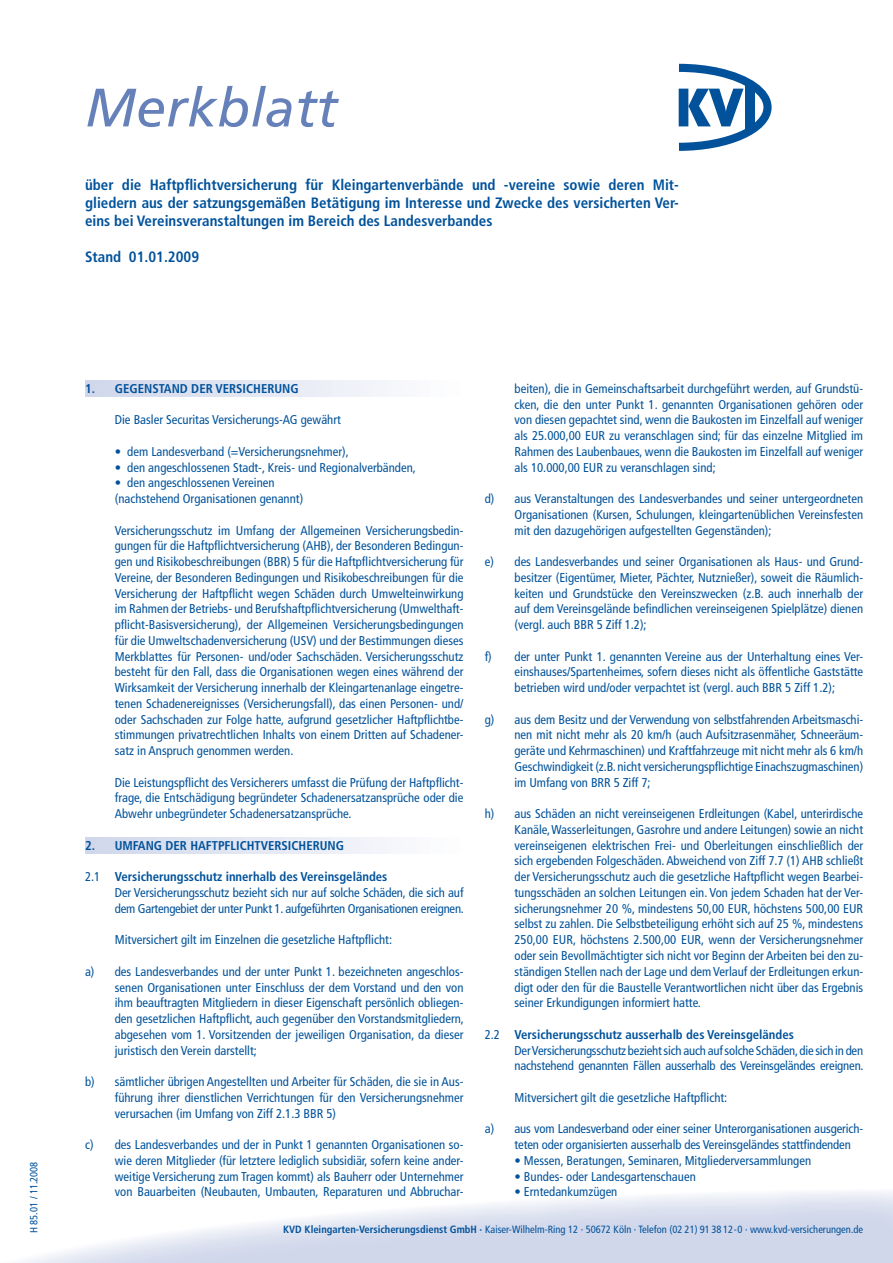
<style>
.page{position:relative;width:893px;height:1263px;background:#fff}
.page>*{position:absolute;margin:0;border:0;box-sizing:border-box;transform-origin:0 0}
.t1{font:italic 54px "Frutiger";color:#6681ba}
.t2{font:700 condensed 15px/18px "Frutiger";color:#01529b;text-align:justify}
.t3{font:condensed 12.75px/15.8px "Frutiger";color:#01529b;text-align:justify}
.t4{font:condensed 12.75px/15.8px "Frutiger";letter-spacing:-.02em;color:#01529b}
.t5{font:700 condensed 12.75px "Frutiger";color:#01529b}
.t6{font:condensed 10.5px "Frutiger";color:#01529b}
.s1{font-weight:700}
</style>
<div class="page">
<svg style="left:678px;top:63px;width:94px;height:88px"></svg>
<div style="left:745px;top:84px;width:10px;height:47px;background:#01529b"></div>
<div style="left:85px;top:380px;width:378px;height:16px;background:linear-gradient(to right,#d0d6ea,#fdfefe)"></div>
<div style="left:85px;top:837px;width:378px;height:16px;background:linear-gradient(to right,#d0d6ea,#fdfefe)"></div>
<h1 class="t1" style="left:85px;top:76px;width:254px">Merkblatt</h1>
<p class="t2" style="left:85px;top:176px;width:595px">über die Haftpflichtversicherung für Kleingartenverbände und -vereine sowie deren Mit&shy;gliedern aus der satzungsgemäßen Betätigung im Interesse und Zwecke des versicherten Ver&shy;eins bei Vereinsveranstaltungen im Bereich des Landesverbandes</p>
<p class="t2" style="left:85px;top:248px;width:116px">Stand 01.01.2009</p>
<p class="t6" style="left:28px;top:1233px;width:73px;rotate:-90deg">H 85.01 / 11.2008</p>
<p class="t5" style="left:85px;top:381px;width:215px">1. GEGENSTAND DER VERSICHERUNG</p>
<p class="t3" style="left:115px;top:412px;width:228px">Die Basler Securitas Versicherungs-AG gewährt</p>
<p class="t3" style="left:115px;top:444px;width:235px">• dem Landesverband (=Versicherungsnehmer),</p>
<p class="t3" style="left:115px;top:459px;width:303px">• den angeschlossenen Stadt-, Kreis- und Regionalverbänden,</p>
<p class="t3" style="left:115px;top:475px;width:190px">• den angeschlossenen Vereinen (nachstehend Organisationen genannt)</p>
<p class="t3" style="left:115px;top:522px;width:350px">Versicherungsschutz im Umfang der Allgemeinen Versicherungsbedin&shy;gungen für die Haftpflichtversicherung (AHB), der Besonderen Bedingun&shy;gen und Risikobeschreibungen (BBR) 5 für die Haftpflichtversicherung für Vereine, der Besonderen Bedingungen und Risikobeschreibungen für die Versicherung der Haftpflicht wegen Schäden durch Umwelteinwirkung im Rahmen der Betriebs- und Berufshaftpflichtversicherung (Umwelthaft&shy;pflicht-Basisversicherung), der Allgemeinen Versicherungsbedingungen für die Umweltschadenversicherung (USV) und der Bestimmungen dieses Merkblattes für Personen- und/oder Sachschäden. Versicherungsschutz besteht für den Fall, dass die Organisationen wegen eines während der Wirksamkeit der Versicherung innerhalb der Kleingartenanlage eingetre&shy;tenen Schadenereignisses (Versicherungsfall), das einen Personen- und/ oder Sachschaden zur Folge hatte, aufgrund gesetzlicher Haftpflichtbe&shy;stimmungen privatrechtlichen Inhalts von einem Dritten auf Schadener&shy;satz in Anspruch genommen werden.</p>
<p class="t3" style="left:115px;top:774px;width:350px">Die Leistungspflicht des Versicherers umfasst die Prüfung der Haftpflicht&shy;frage, die Entschädigung begründeter Schadenersatzansprüche oder die Abwehr unbegründeter Schadenersatzansprüche.</p>
<p class="t5" style="left:85px;top:838px;width:260px">2. UMFANG DER HAFTPFLICHTVERSICHERUNG</p>
<p class="t4" style="left:115px;top:869px;width:351px;text-indent:-30px">2.1 <span class="s1">Versicherungsschutz innerhalb des Vereinsgeländes<br></span>Der Versicherungsschutz bezieht sich nur auf solche Schäden, die sich auf dem Gartengebiet der unter Punkt 1. aufgeführten Organisationen ereignen.</p>
<p class="t3" style="left:115px;top:932px;width:279px">Mitversichert gilt im Einzelnen die gesetzliche Haftpflicht:</p>
<p class="t3" style="left:115px;top:963px;width:351px;text-indent:-30px">a) des Landesverbandes und der unter Punkt 1. bezeichneten angeschlos&shy;senen Organisationen unter Einschluss der dem Vorstand und den von ihm beauftragten Mitgliedern in dieser Eigenschaft persönlich obliegen&shy;den gesetzlichen Haftpflicht, auch gegenüber den Vorstandsmitgliedern, abgesehen vom 1. Vorsitzenden der jeweiligen Organisation, da dieser juristisch den Verein darstellt;</p>
<p class="t3" style="left:115px;top:1074px;width:350px;text-indent:-30px">b) sämtlicher übrigen Angestellten und Arbeiter für Schäden, die sie in Aus&shy;führung ihrer dienstlichen Verrichtungen für den Versicherungsnehmer verursachen (im Umfang von Ziff 2.1.3 BBR 5)</p>
<p class="t3" style="left:115px;top:1137px;width:350px;text-indent:-30px">c) des Landesverbandes und der in Punkt 1 genannten Organisationen so&shy;wie deren Mitglieder (für letztere lediglich subsidiär, sofern keine ander&shy;weitige Versicherung zum Tragen kommt) als Bauherr oder Unternehmer von Bauarbeiten (Neubauten, Umbauten, Reparaturen und Abbruchar-</p>
<p class="t3" style="left:514px;top:381px;width:350px">beiten), die in Gemeinschaftsarbeit durchgeführt werden, auf Grundstü&shy;cken, die den unter Punkt 1. genannten Organisationen gehören oder von diesen gepachtet sind, wenn die Baukosten im Einzelfall auf weniger als 25.000,00 EUR zu veranschlagen sind; für das einzelne Mitglied im Rahmen des Laubenbaues, wenn die Baukosten im Einzelfall auf weniger als 10.000,00 EUR zu veranschlagen sind;</p>
<p class="t3" style="left:514px;top:491px;width:350px;text-indent:-30px">d) aus Veranstaltungen des Landesverbandes und seiner untergeordneten Organisationen (Kursen, Schulungen, kleingartenüblichen Vereinsfesten mit den dazugehörigen aufgestellten Gegenständen);</p>
<p class="t3" style="left:514px;top:554px;width:350px;text-indent:-30px">e) des Landesverbandes und seiner Organisationen als Haus- und Grund&shy;besitzer (Eigentümer, Mieter, Pächter, Nutznießer), soweit die Räumlich&shy;keiten und Grundstücke den Vereinszwecken (z.B. auch innerhalb der auf dem Vereinsgelände befindlichen vereinseigenen Spielplätze) dienen (vergl. auch BBR 5 Ziff 1.2);</p>
<p class="t3" style="left:514px;top:648px;width:350px;text-indent:-30px">f) der unter Punkt 1. genannten Vereine aus der Unterhaltung eines Ver&shy;einshauses/Spartenheimes, sofern dieses nicht als öffentliche Gaststätte betrieben wird und/oder verpachtet ist (vergl. auch BBR 5 Ziff 1.2);</p>
<p class="t3" style="left:514px;top:711px;width:350px;text-indent:-30px">g) aus dem Besitz und der Verwendung von selbstfahrenden Arbeitsmaschi&shy;nen mit nicht mehr als 20 km/h (auch Aufsitzrasenmäher, Schneeräum&shy;geräte und Kehrmaschinen) und Kraftfahrzeuge mit nicht mehr als 6 km/h Geschwindigkeit (z.B. nicht versicherungspflichtige Einachszugmaschinen) im Umfang von BRR 5 Ziff 7;</p>
<p class="t3" style="left:514px;top:806px;width:350px;text-indent:-30px">h) aus Schäden an nicht vereinseigenen Erdleitungen (Kabel, unterirdische Kanäle, Wasserleitungen, Gasrohre und andere Leitungen) sowie an nicht vereinseigenen elektrischen Frei- und Oberleitungen einschließlich der sich ergebenden Folgeschäden. Abweichend von Ziff 7.7 (1) AHB schließt der Versicherungsschutz auch die gesetzliche Haftpflicht wegen Bearbei&shy;tungsschäden an solchen Leitungen ein. Von jedem Schaden hat der Ver&shy;sicherungsnehmer 20 %, mindestens 50,00 EUR, höchstens 500,00 EUR selbst zu zahlen. Die Selbstbeteiligung erhöht sich auf 25 %, mindestens 250,00 EUR, höchstens 2.500,00 EUR, wenn der Versicherungsnehmer oder sein Bevollmächtigter sich nicht vor Beginn der Arbeiten bei den zu&shy;ständigen Stellen nach der Lage und dem Verlauf der Erdleitungen erkun&shy;digt oder den für die Baustelle Verantwortlichen nicht über das Ergebnis seiner Erkundigungen informiert hatte.</p>
<p class="t3" style="left:514px;top:1026px;width:351px;text-align:left;text-indent:-30px">2.2 <span class="s1">Versicherungsschutz ausserhalb des Vereinsgeländes<br></span>Der Versicherungsschutz bezieht sich auch auf solche Schäden, die sich in den nachstehend genannten Fällen ausserhalb des Vereinsgeländes ereignen.</p>
<p class="t3" style="left:514px;top:1089px;width:214px">Mitversichert gilt die gesetzliche Haftpflicht:</p>
<p class="t3" style="left:514px;top:1121px;width:350px;text-indent:-30px">a) aus vom Landesverband oder einer seiner Unterorganisationen ausgerich&shy;teten oder organisierten ausserhalb des Vereinsgeländes stattfindenden</p>
<p class="t3" style="left:514px;top:1152px;width:298px">• Messen, Beratungen, Seminaren, Mitgliederversammlungen</p>
<p class="t3" style="left:514px;top:1168px;width:183px">• Bundes- oder Landesgartenschauen</p>
<p class="t3" style="left:514px;top:1184px;width:104px">• Erntedankumzügen</p>
<p class="t6" style="left:283px;top:1223px;width:581px"><span class="s1">KVD Kleingarten-Versicherungsdienst GmbH ·</span> Kaiser-Wilhelm-Ring 12 · 50672 Köln · Telefon (02 21) 91 38 12-0 · www.kvd-versicherungen.de</p>
</div>
